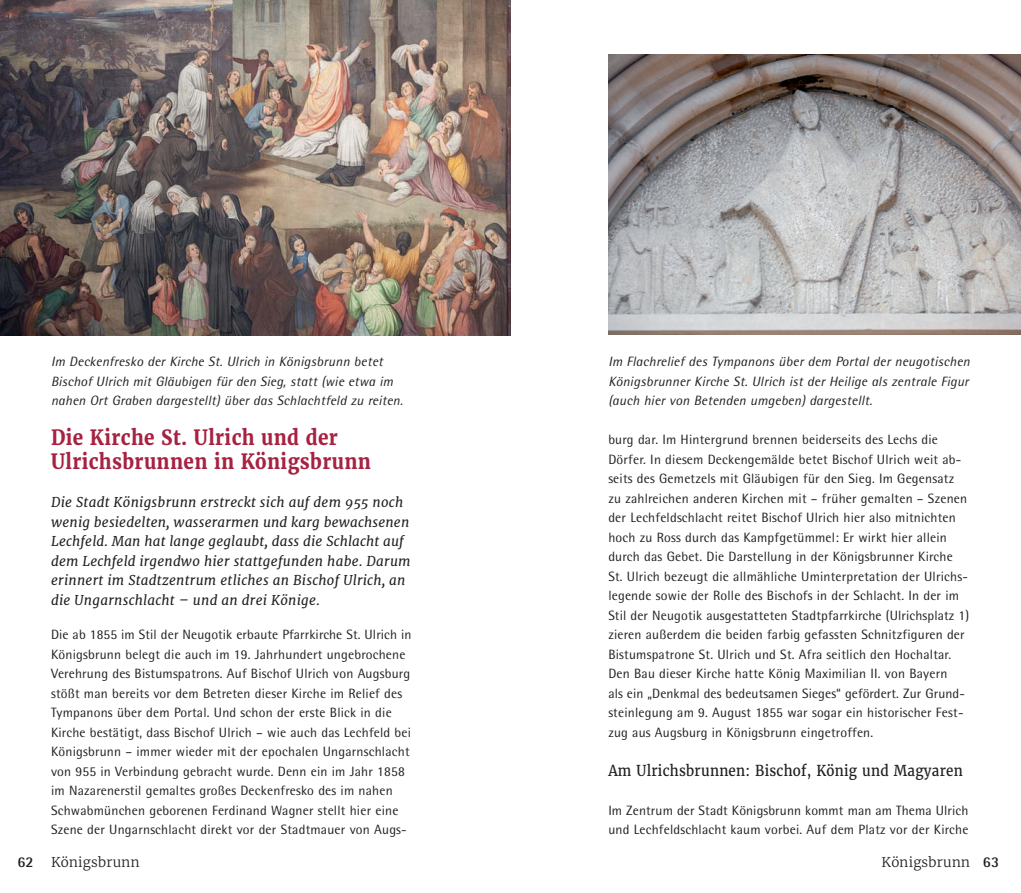
<style>
.page{position:relative;width:1021px;height:893px;background:#fff}
.page>*{position:absolute;margin:0;border:0;box-sizing:border-box;transform-origin:0 0}
.t1{font:700 21px/24px "Merriweather";letter-spacing:.02em;color:#a72141;scale:.9 1}
.t2{font:15px "Merriweather";letter-spacing:.02em;color:#231f20;scale:.9 1}
.t3{font:13.5px/19.5px "Rotis Semi Sans";letter-spacing:.015em;color:#231f20}
.t4{font:italic 13.5px/19.5px "Rotis Semi Sans";letter-spacing:.015em;color:#231f20}
.t5{font:italic 13.5px/19.5px "Merriweather";letter-spacing:.02em;color:#231f20}
.t6{font:300 13.5px "Merriweather";letter-spacing:.02em;color:#231f20}
.s1{font-family:"Rotis Semi Sans";font-weight:700;font-size:15px}
</style>
<div class="page">
<img style="left:608px;top:54px;width:412px;height:281px">
<img style="left:0;top:0;width:510px;height:336px">
<p class="t4" style="left:51px;top:353px;width:353px">Im Deckenfresko der Kirche St. Ulrich in Königs brunn betet<br>Bischof Ulrich mit Gläubigen für den Sieg, statt (wie etwa im nahen Ort Graben dargestellt) über das Schlachtfeld zu reiten.</p>
<p class="t4" style="left:608px;top:353px;width:363px;text-align:justify">Im Flachrelief des Tympanons über dem Portal der neugotischen Königs brunner Kirche St. Ulrich ist der Heilige als zentrale Figur (auch hier von Betenden umgeben) dargestellt.</p>
<p class="t1" style="left:51px;top:427px;width:357px">Die Kirche St. Ulrich und der<br>Ulrichsbrunnen in Königsbrunn</p>
<p class="t5" style="left:51px;top:493px;width:361px">Die Stadt Königsbrunn erstreckt sich auf dem 955 noch wenig be siedelten, wasserarmen und karg bewachsenen Lechfeld. Man hat lange geglaubt, dass die Schlacht auf dem Lechfeld irgend wo hier stattgefunden habe. Darum erinnert im Stadtzentrum etliches an Bischof Ulrich, an die Ungarnschlacht – und an drei Könige.</p>
<p class="t3" style="left:51px;top:626px;width:362px">Die ab 1855 im Stil der Neugotik erbaute Pfarrkirche St. Ulrich in Königsbrunn belegt die auch im 19. Jahrhundert ungebrochene Verehrung des Bistumspatrons. Auf Bischof Ulrich von Augsburg stößt man bereits vor dem Betreten dieser Kirche im Relief des Tympanons über dem Portal. Und schon der erste Blick in die Kirche bestätigt, dass Bischof Ulrich – wie auch das Lechfeld bei Königsbrunn – immer wieder mit der epochalen Ungarnschlacht von 955 in Ver bin dung gebracht wurde. Denn ein im Jahr 1858 im Nazarenerstil gemaltes großes Decken fresko des im nahen Schwabmünchen geborenen Ferdi nand Wagner stellt hier eine Szene der Ungarnschlacht direkt vor der Stadt mauer von Augs -</p>
<p class="t3" style="left:608px;top:431px;width:362px">burg dar. Im Hintergrund brennen beiderseits des Lechs die Dörfer. In diesem Deckengemälde betet Bischof Ulrich weit ab - seits des Gemetzels mit Gläubigen für den Sieg. Im Gegen satz zu zahl reichen anderen Kirchen mit – früher gemalten – Szenen der Lechfeldschlacht reitet Bischof Ulrich hier also mitnichten hoch zu Ross durch das Kampfgetümmel: Er wirkt hier allein durch das Gebet. Die Darstellung in der Königsbrunner Kirche St. Ulrich be zeugt die allmähliche Uminterpretation der Ulrichs - legende sowie der Rolle des Bischofs in der Schlacht. In der im Stil der Neugotik ausgestatteten Stadt pfarrkirche (Ulrichs platz 1) zieren außerdem die beiden farbig gefassten Schnitz figuren der Bistums patrone St. Ulrich und St. Afra seitlich den Hochaltar.<br>Den Bau dieser Kirche hatte König Maximilian II. von Bayern<br>als ein „Denkmal des bedeutsamen Sieges“ gefördert. Zur Grund - steinlegung am 9. August 1855 war sogar ein historischer Fest - zug aus Augsburg in Königsbrunn eingetroffen.</p>
<p class="t2" style="left:608px;top:763px;width:395px">Am Ulrichsbrunnen: Bischof, König und Magyaren</p>
<p class="t3" style="left:608px;top:802px;width:362px">Im Zentrum der Stadt Königsbrunn kommt man am Thema Ulrich und Lechfeldschlacht kaum vorbei. Auf dem Platz vor der Kirche</p>
<p class="t6" style="left:17px;top:854px;width:124px"><span class="s1">62</span> Königsbrunn</p>
<p class="t6" style="left:881px;top:854px;width:119px">Königsbrunn <span class="s1">63</span></p>
</div>
